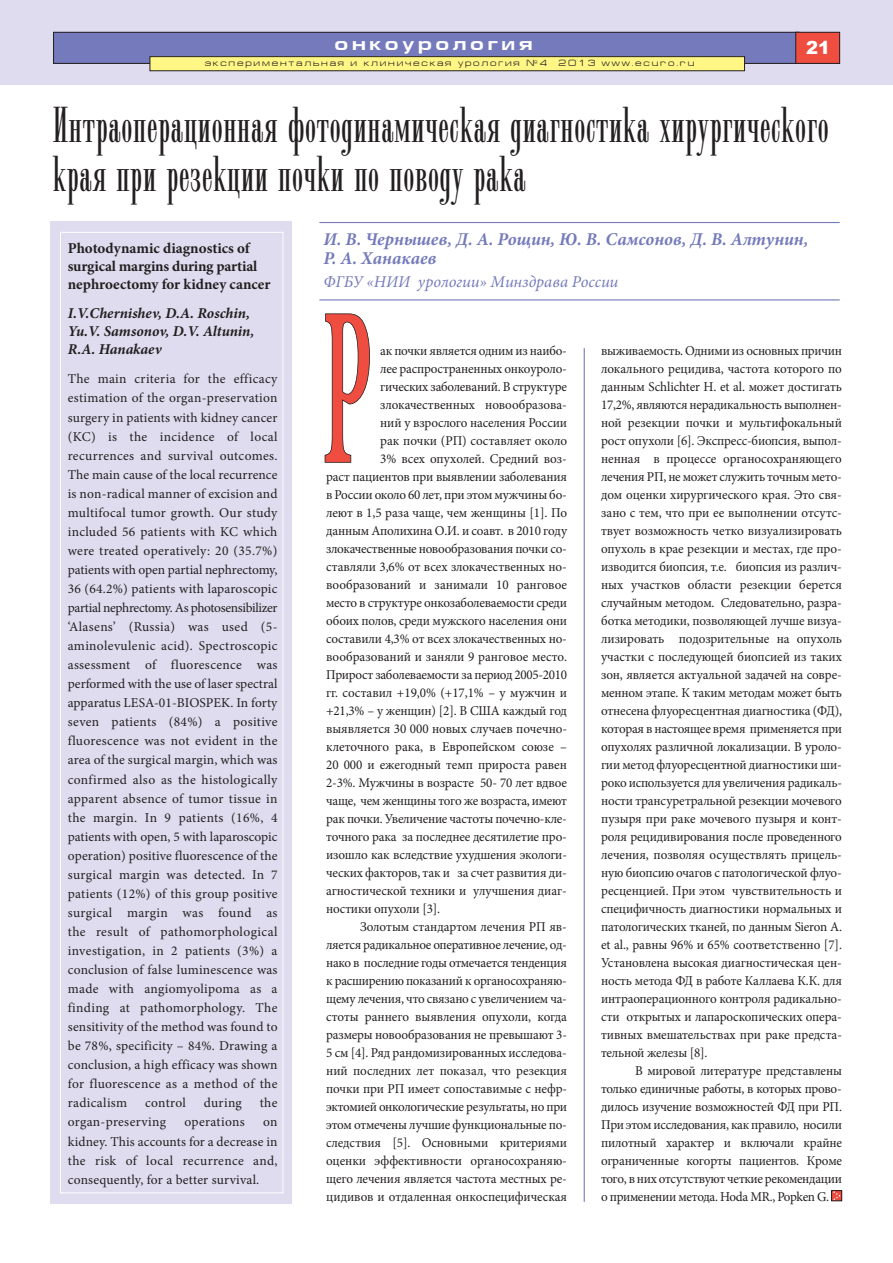
<style>
.page{position:relative;width:893px;height:1263px;background:#fff}
.page>*{position:absolute;margin:0;border:0;box-sizing:border-box;transform-origin:0 0}
.t1{font:49.5px/49.5px "Radar";letter-spacing:.015em;color:#231f20}
.t2{font:italic 700 18px/19.5px "Minion Pro";color:#747abb}
.t3{font:700 18px "Europe Ext";letter-spacing:.2em;color:#fff}
.t4{font:900 18px "Arial";color:#fff}
.t5{font:italic 16.5px "Minion Pro";color:#747abb}
.t6{font:700 15px/18px "Minion Pro";letter-spacing:-.005em;color:#231f20}
.t7{font:italic 700 15px/18px "Minion Pro";letter-spacing:-.005em;color:#231f20}
.t8{font:13.5px/18px "Minion Pro";letter-spacing:-.01em;color:#231f20;text-align:justify}
.t9{font:13.5px "Minion Pro";letter-spacing:.025em;color:#231f20}
.t10{font:13.5px "Minion Pro";letter-spacing:.015em;color:#231f20}
.t11{font:9px "Europe Ext";letter-spacing:.2em;color:#231f20}
</style>
<div class="page">
<div style="left:0;top:0;width:893px;height:85px;background:#dedcee"></div>
<div style="left:54px;top:32px;width:745px;height:31px;background:#747abb"></div>
<div style="left:53px;top:32px;width:746px;height:32px;border:1px solid #231f20"></div>
<div style="left:796px;top:32px;width:44px;height:31px;background:#ef4d40"></div>
<div style="left:795px;top:32px;width:45px;height:32px;border:1px solid #231f20"></div>
<div style="left:150px;top:57px;width:594px;height:14px;background:#fff685"></div>
<div style="left:150px;top:56px;width:595px;height:15px;border:1px solid #231f20"></div>
<svg style="left:325px;top:313px;width:45px;height:150px"></svg>
<hr style="left:584px;top:348px;width:1px;height:854px;background:#747abb">
<div style="left:51px;top:221px;width:241px;height:982px;background:#dedcee"></div>
<div style="left:60px;top:232px;width:223px;height:961px;border:1px solid #fff"></div>
<hr style="left:319px;top:222px;width:521px;height:1px;background:#747abb">
<hr style="left:319px;top:299px;width:521px;height:1px;background:#747abb">
<div style="left:831px;top:1190px;width:11px;height:11px;border:1px solid #231f20"></div>
<svg style="left:832px;top:1190px;width:9px;height:10px"></svg>
<h2 class="t3" style="left:335px;top:37px;width:200px">онкоурология</h2>
<p class="t11" style="left:205px;top:60px;width:491px">экспериментальная и клиническая урология №4 2013 www.ecuro.ru</p>
<h2 class="t4" style="left:806px;top:34px;width:26px">21</h2>
<h1 class="t1" style="left:53px;top:106px;width:777px">Интраоперационная фотодинамическая диагностика хирургического края при резекции почки по поводу рака</h1>
<p class="t6" style="left:68px;top:241px;width:204px">Photodynamic diagnostics of surgical margins during partial nephroectomy for kidney cancer</p>
<p class="t7" style="left:68px;top:305px;width:188px">I.V.Chernishev, D.A. Roschin,<br>Yu.V. Samsonov, D.V. Altunin,<br>R.A. Hanakaev</p>
<p class="t8" style="left:68px;top:371px;width:211px;line-height:19px">The main criteria for the efficacy estimation of the organ-preservation surgery in patients with kidney cancer (KC) is the incidence of local recurrences and survival outcomes.<br>The main cause of the local recurrence is non-radical manner of excision and multifocal tumor growth. Our study included 56 patients with KC which were treated operatively: 20 (35.7%) patients with open partial nephrectomy, 36 (64.2%) patients with laparoscopic partial nephrectomy. As photosensibilizer ‘Alasens’ (Russia) was used (5- aminolevulenic acid). Spectroscopic assessment of fluorescence was performed with the use of laser spectral apparatus LESA-01-BIOSPEK. In forty seven patients (84%) a positive fluorescence was not evident in the area of the surgical margin, which was confirmed also as the histologically apparent absence of tumor tissue in the margin. In 9 patients (16%, 4 patients with open, 5 with laparoscopic operation) positive fluorescence of the surgical margin was detected. In 7 patients (12%) of this group positive surgical margin was found as the result of pathomorphological investigation, in 2 patients (3%) a conclusion of false luminescence was made with angiomyolipoma as a finding at pathomorphology. The sensitivity of the method was found to be 78%, specificity – 84%. Drawing a conclusion, a high efficacy was shown for fluorescence as a method of the radicalism</p>
<h2 class="t2" style="left:323px;top:231px;width:486px">И. В. Чернышев, Д. А. Рощин, Ю. В. Самсонов, Д. В. Алтунин,<br>Р. А. Ханакаев</h2>
<p class="t5" style="left:323px;top:275px;width:296px">ФГБУ «НИИ урологии» Минздрава России</p>
<p class="t8" style="left:380px;top:343px;width:188px">ак почки является одним из наибо-</p>
<p class="t8" style="left:380px;top:361px;width:188px">лее распространенных онкоуроло-</p>
<p class="t8" style="left:380px;top:379px;width:188px">гических заболеваний. В структуре</p>
<p class="t8" style="left:380px;top:397px;width:188px">злокачественных новообразова-</p>
<p class="t8" style="left:380px;top:415px;width:188px">ний у взрослого населения России</p>
<p class="t8" style="left:380px;top:433px;width:188px">рак почки (РП) составляет около</p>
<p class="t8" style="left:380px;top:451px;width:188px">3% всех опухолей. Средний воз-</p>
<p class="t8" style="left:326px;top:469px;width:242px">раст пациентов при выявлении заболевания</p>
<p class="t8" style="left:326px;top:487px;width:242px">в России около 60 лет, при этом мужчины бо-</p>
<p class="t8" style="left:326px;top:505px;width:242px">леют в 1,5 раза чаще, чем женщины [1]. По</p>
<p class="t8" style="left:326px;top:523px;width:242px">данным Аполихина О.И. и соавт. в 2010 году</p>
<p class="t8" style="left:326px;top:541px;width:242px">злокачественные новообразования почки со-</p>
<p class="t8" style="left:326px;top:559px;width:242px">ставляли 3,6% от всех злокачественных но-</p>
<p class="t8" style="left:326px;top:577px;width:242px">вообразований и занимали 10 ранговое</p>
<p class="t8" style="left:326px;top:595px;width:242px">место в структуре онкозаболеваемости среди</p>
<p class="t8" style="left:326px;top:613px;width:242px">обоих полов, среди мужского населения они</p>
<p class="t8" style="left:326px;top:631px;width:242px">составили 4,3% от всех злокачественных но-</p>
<p class="t8" style="left:326px;top:649px;width:242px">вообразований и заняли 9 ранговое место.</p>
<p class="t8" style="left:326px;top:667px;width:242px">Прирост заболеваемости за период 2005-2010</p>
<p class="t8" style="left:326px;top:685px;width:242px">гг. составил +19,0% (+17,1% – у мужчин и</p>
<p class="t8" style="left:326px;top:703px;width:242px">+21,3% – у женщин) [2]. В США каждый год</p>
<p class="t8" style="left:326px;top:721px;width:242px">выявляется 30 000 новых случаев почечно-</p>
<p class="t8" style="left:326px;top:739px;width:242px">клеточного рака, в Европейском союзе –</p>
<p class="t8" style="left:326px;top:757px;width:242px">20 000 и ежегодный темп прироста равен</p>
<p class="t8" style="left:326px;top:775px;width:242px">2-3%. Мужчины в возрасте 50- 70 лет вдвое</p>
<p class="t8" style="left:326px;top:793px;width:242px">чаще, чем женщины того же возраста, имеют</p>
<p class="t8" style="left:326px;top:811px;width:242px">рак почки. Увеличение частоты почечно-кле-</p>
<p class="t8" style="left:326px;top:829px;width:242px">точного рака за последнее десятилетие про-</p>
<p class="t8" style="left:326px;top:847px;width:242px">изошло как вследствие ухудшения экологи-</p>
<p class="t8" style="left:326px;top:865px;width:242px">ческих факторов, так и за счет развития ди-</p>
<p class="t8" style="left:326px;top:883px;width:242px">агностической техники и улучшения диаг-</p>
<p class="t8" style="left:326px;top:901px;width:115px">ностики опухоли [3].</p>
<p class="t8" style="left:360px;top:919px;width:208px">Золотым стандартом лечения РП яв-</p>
<p class="t8" style="left:326px;top:937px;width:242px">ляется радикальное оперативное лечение, од-</p>
<p class="t8" style="left:326px;top:955px;width:242px">нако в последние годы отмечается тенденция</p>
<p class="t8" style="left:326px;top:973px;width:242px">к расширению показаний к органосохраняю-</p>
<p class="t8" style="left:326px;top:991px;width:242px">щему лечения, что связано с увеличением ча-</p>
<p class="t8" style="left:326px;top:1009px;width:242px">стоты раннего выявления опухоли, когда</p>
<p class="t8" style="left:326px;top:1027px;width:242px">размеры новообразования не превышают 3-</p>
<p class="t8" style="left:326px;top:1045px;width:242px">5 см [4]. Ряд рандомизированных исследова-</p>
<p class="t8" style="left:326px;top:1063px;width:242px">ний последних лет показал, что резекция</p>
<p class="t8" style="left:326px;top:1081px;width:242px">почки при РП имеет сопоставимые с нефр-</p>
<p class="t8" style="left:326px;top:1099px;width:242px">эктомией онкологические результаты, но при</p>
<p class="t8" style="left:326px;top:1117px;width:242px">этом отмечены лучшие функциональные по-</p>
<p class="t8" style="left:326px;top:1135px;width:242px">следствия [5]. Основными критериями</p>
<p class="t8" style="left:326px;top:1153px;width:242px">оценки эффективности органосохраняю-</p>
<p class="t8" style="left:326px;top:1171px;width:242px">щего лечения является частота местных ре-</p>
<p class="t8" style="left:326px;top:1189px;width:242px">цидивов и отдаленная онкоспецифическая</p>
<p class="t8" style="left:601px;top:343px;width:242px">выживаемость. Одними из основных причин локального рецидива, частота которого по данным Schlichter H. et al. может достигать 17,2%, являются нерадикальность выполнен&shy;ной резекции почки и мультифокальный рост опухоли [6]. Экспресс-биопсия, выпол&shy;ненная в процессе органосохраняющего лечения РП, не может служить точным мето&shy;дом оценки хирургического края. Это свя&shy;зано с тем, что при ее выполнении отсутс&shy;твует возможность четко визуализировать опухоль в крае резекции и местах, где про&shy;изводится биопсия, т.е. биопсия из различ&shy;ных участков области резекции берется случайным методом. Следовательно, разра&shy;ботка методики, позволяющей лучше визуа&shy;лизировать подозрительные на опухоль участки с последующей биопсией из таких зон, является актуальной задачей на совре&shy;менном этапе. К таким методам может быть отнесена флуоресцентная диагностика (ФД), которая в настоящее время применяется при опухолях различной локализации. В уроло&shy;гии метод флуоресцентной диагностики ши&shy;роко используется для увеличения радикаль&shy;ности трансуретральной резекции мочевого пузыря при раке мочевого пузыря и конт&shy;роля рецидивирования после проведенного лечения, позволяя осуществлять прицель&shy;ную биопсию очагов с патологической флуо&shy;ресценцией. При этом чувствительность и специфичность диагностики нормальных и патологических тканей, по данным Sieron А. et al., равны 96% и 65% соответственно [7].<br>Установлена высокая диагностическая цен&shy;ность метода ФД в работе Каллаева К.К. для интраоперационного контроля радикально&shy;сти открытых и лапароскопических опера&shy;тивных вмешательствах при раке предста&shy;тельной железы [8].</p>
<p class="t8" style="left:601px;top:1063px;width:242px;text-indent:34px">В мировой литературе представлены только единичные работы, в которых прово&shy;дилось изучение возможностей ФД при РП.<br>При этом исследования, как правило, носили пилотный характер и включали крайне ограниченные когорты пациентов. Кроме того, в них отсутствуют четкие рекомендации о применении метода. Hoda MR., Popken G.</p>
<p class="t10" style="left:145px;top:1098px;width:42px">control</p>
<p class="t8" style="left:204px;top:1095px;width:40px">during</p>
<p class="t8" style="left:260px;top:1095px;width:19px">the</p>
<p class="t9" style="left:68px;top:1117px;width:100px">organ-preserving</p>
<p class="t9" style="left:184px;top:1117px;width:62px">operations</p>
<p class="t8" style="left:68px;top:1114px;width:211px;line-height:19px;text-indent:195px">on kidney. This accounts for a decrease in the risk of local recurrence and, consequently, for a better survival.</p>
</div>
